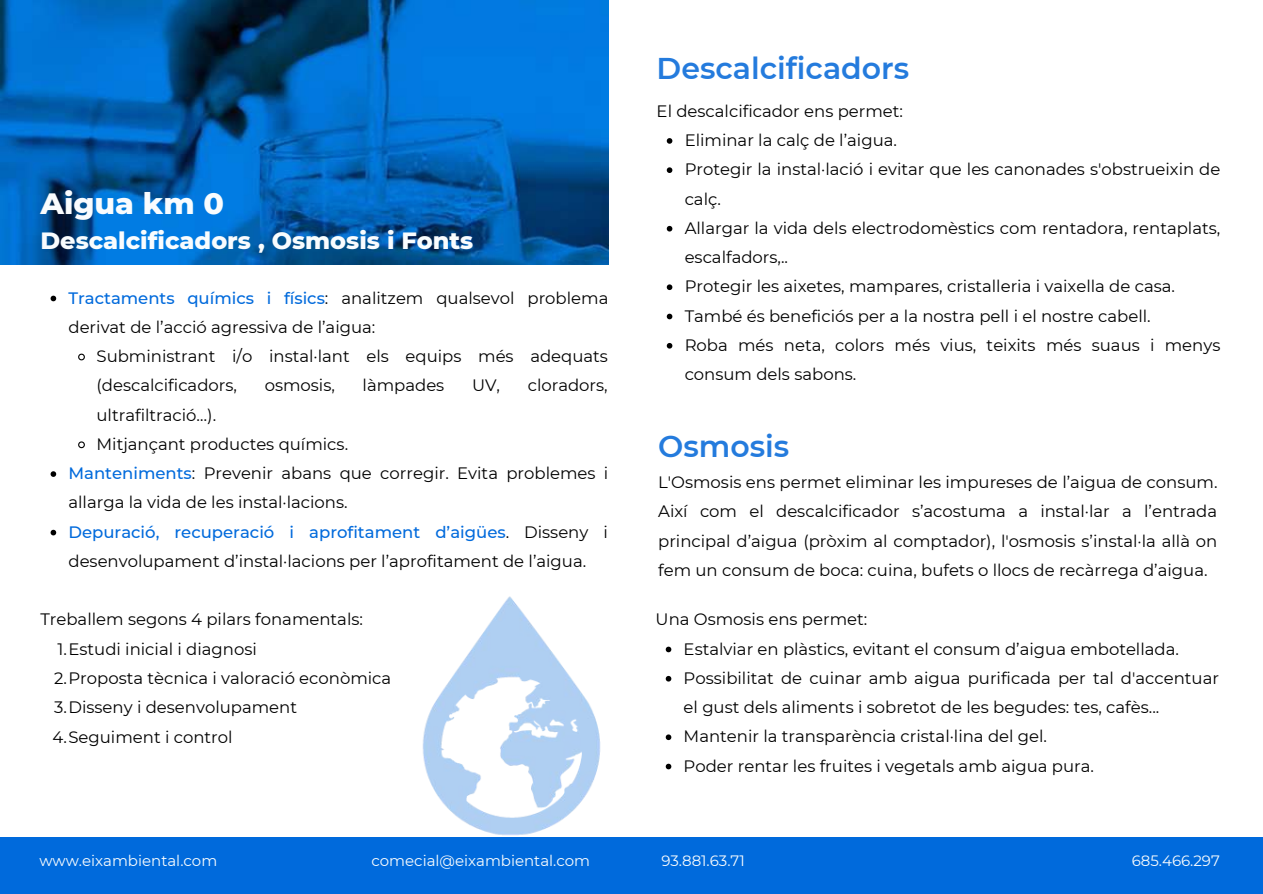
<style>
.page{position:relative;width:1263px;height:894px;background:#fff}
.page>*{position:absolute;margin:0;border:0;box-sizing:border-box;transform-origin:0 0}
.t1{font:600 30px "Montserrat";color:#247bdd}
.t2{font:800 30px "Montserrat";color:#f9fcfe}
.t3{font:800 24px "Montserrat";color:#f9fcfe}
.t4{font:16.5px/29.2px "Montserrat";color:#000}
.t5{font:500 16.5px "Montserrat";color:#006adc}
.t6{font:15px "Montserrat";color:#f9fcfe}
.s1{font-weight:500;color:#006adc}
.s2{font-weight:400;color:#000}
</style>
<div class="page">
<img style="left:422px;top:596px;width:179px;height:239px">
<img style="left:0;top:0;width:608px;height:264px">
<svg style="left:51px;top:295px;width:5px;height:6px"></svg>
<svg style="left:78px;top:353px;width:7px;height:8px"></svg>
<svg style="left:78px;top:441px;width:7px;height:8px"></svg>
<svg style="left:51px;top:471px;width:5px;height:5px"></svg>
<svg style="left:51px;top:529px;width:5px;height:6px"></svg>
<svg style="left:667px;top:138px;width:5px;height:6px"></svg>
<svg style="left:667px;top:167px;width:5px;height:6px"></svg>
<svg style="left:667px;top:226px;width:5px;height:5px"></svg>
<svg style="left:667px;top:284px;width:5px;height:6px"></svg>
<svg style="left:667px;top:313px;width:5px;height:6px"></svg>
<svg style="left:667px;top:343px;width:5px;height:5px"></svg>
<svg style="left:666px;top:646px;width:5px;height:6px"></svg>
<svg style="left:666px;top:675px;width:5px;height:6px"></svg>
<svg style="left:666px;top:734px;width:5px;height:5px"></svg>
<svg style="left:666px;top:763px;width:5px;height:6px"></svg>
<div style="left:0;top:836px;width:1263px;height:57px;background:#006adc"></div>
<h1 class="t1" style="left:657px;top:50px;width:254px">Descalcificadors</h1>
<h1 class="t2" style="left:40px;top:184px;width:185px">Aigua km 0</h1>
<h2 class="t3" style="left:40px;top:225px;width:434px">Descalcificadors , Osmosis i Fonts</h2>
<p class="t4" style="left:68px;top:283px;width:541px"><span class="s1">Tractaments químics i físics</span>: analitzem qualsevol problema derivat de l’acció agressiva de l’aigua:</p>
<p class="t4" style="left:97px;top:341px;width:513px">Subministrant i/o instal·lant els equips més adequats (descalcificadors,</p>
<p class="t4" style="left:265px;top:370px;width:72px">osmosis,</p>
<p class="t4" style="left:363px;top:370px;width:83px">làmpades</p>
<p class="t4" style="left:472px;top:370px;width:30px">UV,</p>
<p class="t4" style="left:528px;top:370px;width:82px">cloradors,</p>
<p class="t4" style="left:97px;top:400px;width:121px">ultrafiltració…).</p>
<p class="t4" style="left:97px;top:429px;width:253px">Mitjançant productes químics.</p>
<p class="t4" style="left:68px;top:458px;width:541px"><span class="s1">Manteniments</span>: Prevenir abans que corregir. Evita problemes i</p>
<p class="t4" style="left:68px;top:487px;width:281px">allarga la vida de les instal·lacions.</p>
<p class="t5" style="left:68px;top:521px;width:541px">Depuració, recuperació i aprofitament d’aigües<span class="s2">. Disseny i</span></p>
<p class="t4" style="left:68px;top:546px;width:519px">desenvolupament d’instal·lacions per l’aprofitament de l’aigua.</p>
<p class="t4" style="left:40px;top:604px;width:324px">Treballem segons 4 pilars fonamentals:</p>
<p class="t4" style="left:52px;top:634px;width:340px;text-indent:5px">1.Estudi inicial i diagnosi<br>2.Proposta tècnica i valoració econòmica<br>3.Disseny i desenvolupament<br>4.Seguiment i control</p>
<p class="t4" style="left:657px;top:96px;width:248px">El descalcificador ens permet:</p>
<p class="t4" style="left:685px;top:125px;width:537px">Eliminar la calç de l’aigua.<br>Protegir la instal·lació i evitar que les canonades s'obstrueixin de calç.<br>Allargar la vida dels electrodomèstics com rentadora, rentaplats, escalfadors,..<br>Protegir les aixetes, mampares, cristalleria i vaixella de casa.<br>També és beneficiós per a la nostra pell i el nostre cabell.<br>Roba més neta, colors més vius, teixits més suaus i menys consum dels sabons.</p>
<h1 class="t1" style="left:658px;top:428px;width:133px">Osmosis</h1>
<p class="t4" style="left:658px;top:467px;width:561px;text-align:justify">L'Osmosis ens permet eliminar les impureses de l’aigua de consum.<br>Així com el descalcificador s’acostuma a instal·lar a l’entrada principal d’aigua (pròxim al comptador), l'osmosis s’instal·la allà on fem un consum de boca: cuina, bufets o llocs de recàrrega d’aigua.</p>
<p class="t4" style="left:656px;top:604px;width:213px">Una Osmosis ens permet:</p>
<p class="t4" style="left:684px;top:633px;width:537px">Estalviar en plàstics, evitant el consum d’aigua embotellada.<br>Possibilitat de cuinar amb aigua purificada per tal d'accentuar el gust dels aliments i sobretot de les begudes: tes, cafès...<br>Mantenir la transparència cristal·lina del gel.<br>Poder rentar les fruites i vegetals amb aigua pura.</p>
<p class="t6" style="left:39px;top:851px;width:179px">www.eixambiental.com</p>
<p class="t6" style="left:371px;top:851px;width:220px">comecial@eixambiental.com</p>
<p class="t6" style="left:661px;top:851px;width:85px">93.881.63.71</p>
<p class="t6" style="left:1132px;top:851px;width:90px">685.466.297</p>
</div>
